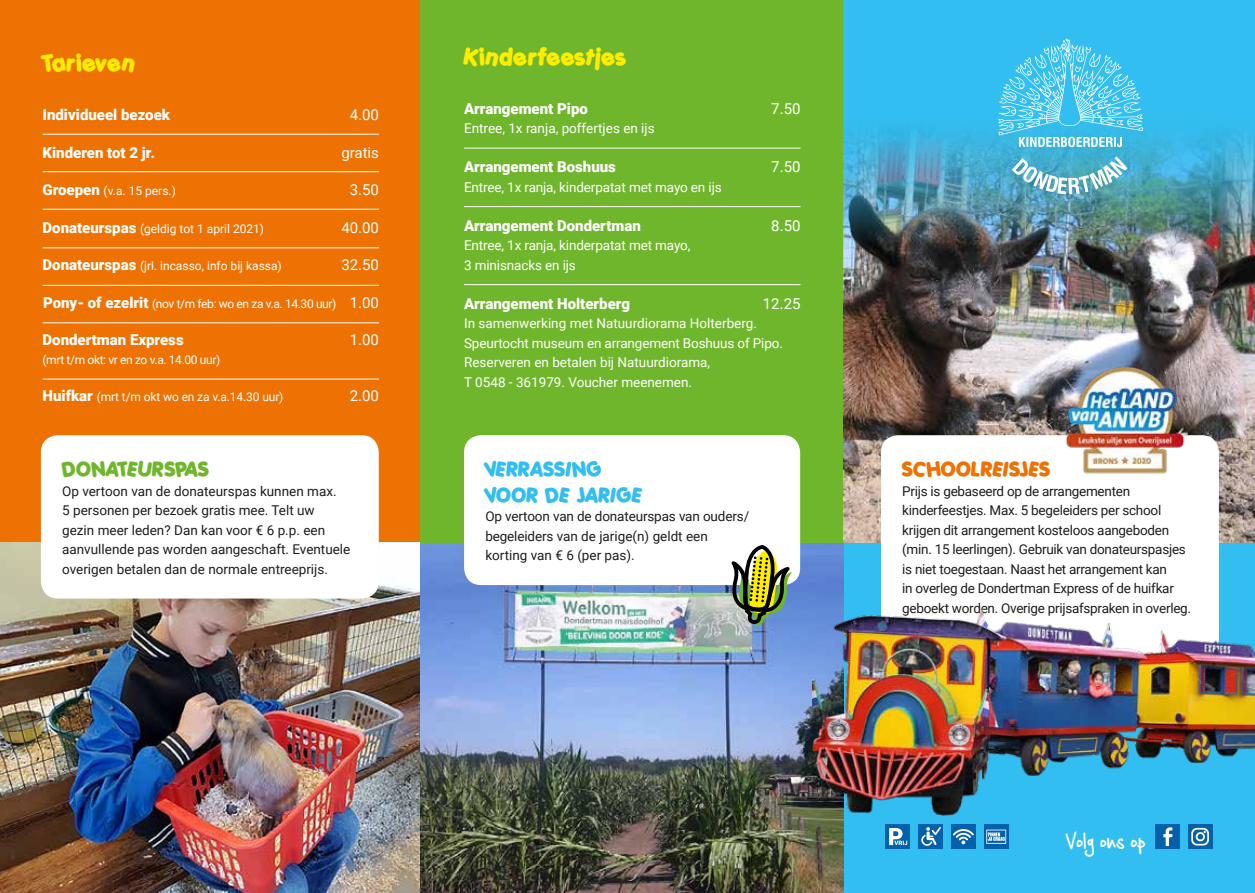
<style>
.page{position:relative;width:1255px;height:893px;background:#fff}
.page>*{position:absolute;margin:0;border:0;box-sizing:border-box;transform-origin:0 0}
.t1{font:700 31.05px "Cashew Apple Ale";letter-spacing:-.02em;color:#fff}
.t2{font:22.5px "Porkys";letter-spacing:.05em;color:#ffed00}
.t3{font:19.5px/25.5px "Porkys";letter-spacing:.05em;color:#32bef0}
.t4{font:19.5px "Porkys";letter-spacing:.05em;color:#ee7203}
.t5{font:19.5px "Porkys";letter-spacing:.05em;color:#70b62c}
.t6{font:900 15px "Roboto";color:#fff}
.t7{font:15px "Roboto";color:#fff}
.t8{font:13.5px/19.5px "Roboto";letter-spacing:-.02em;color:#1d1d1b}
.t9{font:13.5px/19.5px "Roboto";letter-spacing:-.01em;color:#fff}
.t10{font:13.5px/19.5px "Roboto";color:#1d1d1b}
.t11{font:12px "Roboto";color:#fff}
.t12{font:12px "Roboto";letter-spacing:-.03em;color:#fff}
.s1{font-weight:900;font-size:15px}
.s2{font-size:15px}
</style>
<div class="page">
<div style="left:0;top:0;width:421px;height:542px;background:#ee7203"></div>
<div style="left:843px;top:0;width:411px;height:893px;background:#32bef0"></div>
<img style="left:843px;top:128px;width:411px;height:402px">
<img style="left:0;top:542px;width:843px;height:351px">
<div style="left:421px;top:0;width:422px;height:542px;background:#70b62c"></div>
<hr style="left:464px;top:148px;width:336px;height:1px;background:#fff">
<hr style="left:464px;top:206px;width:336px;height:1px;background:#fff">
<hr style="left:464px;top:284px;width:336px;height:1px;background:#fff">
<hr style="left:43px;top:134px;width:336px;height:1px;background:#fff">
<hr style="left:43px;top:171px;width:336px;height:1px;background:#fff">
<hr style="left:43px;top:209px;width:336px;height:1px;background:#fff">
<hr style="left:43px;top:247px;width:336px;height:1px;background:#fff">
<hr style="left:43px;top:285px;width:336px;height:1px;background:#fff">
<hr style="left:43px;top:322px;width:336px;height:1px;background:#fff">
<hr style="left:43px;top:379px;width:336px;height:1px;background:#fff">
<div style="left:885px;top:824px;width:24px;height:25px;background:#0560ab"></div>
<svg style="left:889px;top:828px;width:18px;height:17px"></svg>
<div style="left:918px;top:824px;width:24px;height:25px;background:#0560ab"></div>
<svg style="left:921px;top:828px;width:20px;height:18px"></svg>
<div style="left:951px;top:824px;width:24px;height:25px;background:#0560ab"></div>
<svg style="left:953px;top:829px;width:20px;height:15px"></svg>
<svg style="left:984px;top:828px;width:24px;height:21px"></svg>
<svg style="left:986px;top:830px;width:20px;height:14px"></svg>
<div style="left:881px;top:435px;width:337px;height:220px;background:#fff;border-radius:17px"></div>
<div style="left:464px;top:435px;width:336px;height:150px;background:#fff;border-radius:17px"></div>
<div style="left:41px;top:435px;width:338px;height:163px;background:#fff;border-radius:17px"></div>
<img style="left:812px;top:530px;width:442px;height:298px">
<div style="left:1155px;top:824px;width:25px;height:25px;background:#0560ab"></div>
<svg style="left:1163px;top:827px;width:9px;height:19px"></svg>
<div style="left:1187px;top:824px;width:25px;height:25px;background:#0560ab"></div>
<svg style="left:1191px;top:828px;width:17px;height:17px"></svg>
<svg style="left:1011px;top:156px;width:116px;height:38px;background:#76bccf"></svg>
<svg style="left:997px;top:39px;width:146px;height:108px"></svg>
<img style="left:1055px;top:352px;width:139px;height:122px">
<svg style="left:729px;top:545px;width:63px;height:80px"></svg>
<h2 class="t2" style="left:43px;top:49px;width:94px">Tarieven</h2>
<p class="t6" style="left:43px;top:104px;width:129px">Individueel bezoek</p>
<p class="t7" style="left:350px;top:104px;width:31px">4.00</p>
<p class="t6" style="left:43px;top:142px;width:114px">Kinderen tot 2 jr.</p>
<p class="t7" style="left:341px;top:142px;width:39px">gratis</p>
<p class="t11" style="left:43px;top:182px;width:135px"><span class="s1">Groepen</span> (v.a. 15 pers.)</p>
<p class="t7" style="left:350px;top:179px;width:31px">3.50</p>
<p class="t11" style="left:43px;top:220px;width:223px"><span class="s1">Donateurspas</span> (geldig tot 1 april 2021)</p>
<p class="t7" style="left:341px;top:217px;width:39px">40.00</p>
<p class="t11" style="left:43px;top:257px;width:241px"><span class="s1">Donateurspas</span> (jrl. incasso, info bij kassa)</p>
<p class="t7" style="left:341px;top:254px;width:39px">32.50</p>
<p class="t12" style="left:43px;top:295px;width:337px"><span class="s1">Pony- of ezelrit</span> (nov t/m feb: wo en za v.a. 14.30 uur) <span class="s2">1.00</span></p>
<p class="t6" style="left:43px;top:329px;width:143px">Dondertman Express</p>
<p class="t7" style="left:350px;top:329px;width:31px">1.00</p>
<p class="t12" style="left:43px;top:351px;width:179px">(mrt t/m okt: vr en zo v.a. 14.00 uur)</p>
<p class="t11" style="left:43px;top:389px;width:242px"><span class="s1">Huifkar</span> (mrt t/m okt wo en za v.a.14.30 uur)</p>
<p class="t7" style="left:350px;top:386px;width:31px">2.00</p>
<h3 class="t5" style="left:62px;top:456px;width:148px">DONATEURSPAS</h3>
<p class="t10" style="left:62px;top:480px;width:290px">Op vertoon van de donateurspas kunnen max.<br>5 personen per bezoek gratis mee. Telt uw<br>gezin meer leden? Dan kan voor € 6 p.p. een aanvullende pas worden aangeschaft. Eventuele overigen betalen dan de normale entreeprijs.</p>
<h2 class="t2" style="left:464px;top:43px;width:163px">Kinderfeestjes</h2>
<p class="t6" style="left:464px;top:98px;width:125px">Arrangement Pipo</p>
<p class="t7" style="left:771px;top:98px;width:31px">7.50</p>
<p class="t9" style="left:464px;top:118px;width:192px">Entree, 1x ranja, poffertjes en ijs</p>
<p class="t6" style="left:464px;top:156px;width:153px">Arrangement Boshuus</p>
<p class="t7" style="left:771px;top:156px;width:31px">7.50</p>
<p class="t9" style="left:464px;top:177px;width:259px">Entree, 1x ranja, kinderpatat met mayo en ijs</p>
<p class="t6" style="left:464px;top:215px;width:178px">Arrangement Dondertman</p>
<p class="t7" style="left:771px;top:215px;width:31px">8.50</p>
<p class="t9" style="left:464px;top:235px;width:228px">Entree, 1x ranja, kinderpatat met mayo,<br>3 minisnacks en ijs</p>
<p class="t6" style="left:464px;top:293px;width:167px">Arrangement Holterberg</p>
<p class="t7" style="left:762px;top:293px;width:39px">12.25</p>
<p class="t9" style="left:464px;top:313px;width:320px">In samenwerking met Natuurdiorama Holterberg.<br>Speurtocht museum en arrangement Boshuus of Pipo.<br>Reserveren en betalen bij Natuurdiorama,<br>T 0548 - 361979. Voucher meenemen.</p>
<h3 class="t3" style="left:485px;top:457px;width:158px">VERRASSING<br>VOOR DE JARIGE</h3>
<p class="t8" style="left:485px;top:506px;width:265px">Op vertoon van de donateurspas van ouders/ begeleiders van de jarige(n) geldt een korting van € 6 (per pas).</p>
<h3 class="t4" style="left:902px;top:456px;width:149px">SCHOOLREISJES</h3>
<p class="t8" style="left:902px;top:480px;width:290px">Prijs is gebaseerd op de arrangementen kinderfeestjes. Max. 5 begeleiders per school krijgen dit arrangement kosteloos aangeboden (min. 15 leerlingen). Gebruik van donateurspasjes is niet toegestaan. Naast het arrangement kan<br>in overleg de Dondertman Express of de huifkar geboekt worden. Overige prijsafspraken in overleg.</p>
<h1 class="t1" style="left:1065px;top:824px;width:82px">Volg ons op</h1>
</div>
